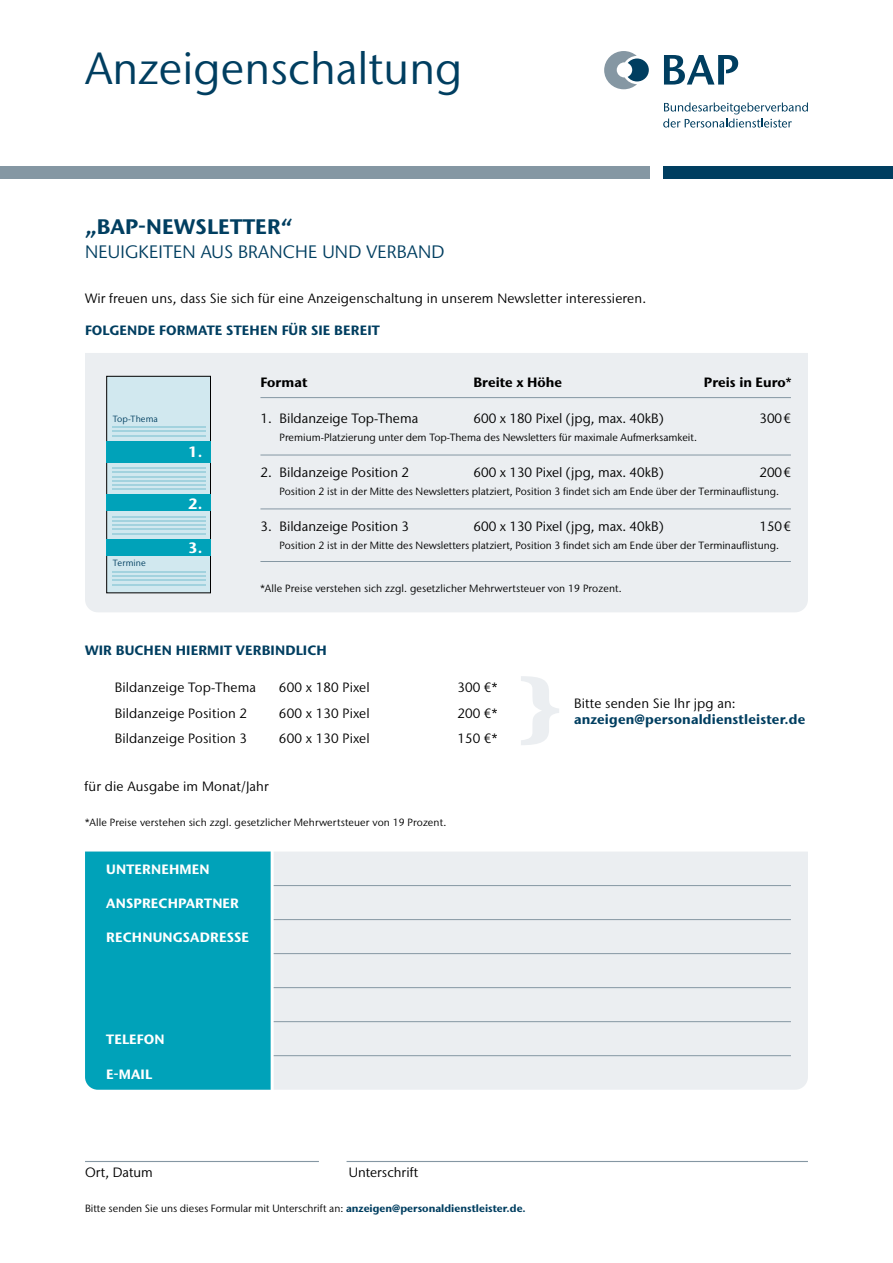
<style>
.page{position:relative;width:893px;height:1263px;background:#fff}
.page>*{position:absolute;margin:0;border:0;box-sizing:border-box;transform-origin:0 0}
.t1{font:45px "Stone Sans IIITC Std";color:#003e60}
.t2{font:700 21px "Stone Sans IIITC Std";letter-spacing:.01em;color:#003e60}
.t3{font:18px "Stone Sans IIITC Std";letter-spacing:.01em;color:#003e60}
.t4{font:700 15px "Stone Sans IIITC Std";color:#fff}
.t5{font:13.5px "Stone Sans IIITC Std";letter-spacing:.01em;color:#000}
.t6{font:700 13.5px "Stone Sans IIITC Std";letter-spacing:.01em;color:#003e60}
.t7{font:700 13.5px "Stone Sans IIITC Std";letter-spacing:.01em;color:#fff}
.t8{font:700 13.5px "Stone Sans IIITC Std";color:#000}
.t9{font:10.5px "Stone Sans IIITC Std";color:#000}
.t10{font:9px "Stone Sans IIITC Std";letter-spacing:.01em;color:#003e60}
.s1{font-weight:700;color:#003e60}
</style>
<div class="page">
<svg style="left:604px;top:51px;width:45px;height:38px"></svg>
<svg style="left:664px;top:55px;width:74px;height:30px"></svg>
<svg style="left:663px;top:103px;width:145px;height:25px"></svg>
<div style="left:663px;top:166px;width:230px;height:13px;background:#003e60"></div>
<div style="left:0;top:166px;width:649px;height:13px;background:#8597a3"></div>
<hr style="left:85px;top:1161px;width:234px;height:1px;background:#8597a3">
<hr style="left:347px;top:1161px;width:461px;height:1px;background:#8597a3">
<svg style="left:521px;top:676px;width:38px;height:69px"></svg>
<div style="left:274px;top:852px;width:534px;height:238px;background:#ebeef1"></div>
<div style="left:85px;top:851px;width:186px;height:239px;background:#00a2b9"></div>
<hr style="left:272px;top:885px;width:519px;height:1px;background:#8597a3">
<hr style="left:272px;top:919px;width:519px;height:1px;background:#8597a3">
<hr style="left:272px;top:953px;width:519px;height:1px;background:#8597a3">
<hr style="left:272px;top:987px;width:519px;height:1px;background:#8597a3">
<hr style="left:272px;top:1021px;width:519px;height:1px;background:#8597a3">
<hr style="left:272px;top:1055px;width:519px;height:1px;background:#8597a3">
<hr style="left:271px;top:849px;width:3px;height:243px;background:#fff">
<div style="left:85px;top:353px;width:723px;height:259px;background:#ebeef1"></div>
<div style="left:107px;top:376px;width:103px;height:217px;background:#d1e8ef"></div>
<div style="left:106px;top:376px;width:105px;height:217px;border:1px solid #000"></div>
<div style="left:106px;top:539px;width:105px;height:17px;background:#00a2b9"></div>
<div style="left:106px;top:494px;width:105px;height:17px;background:#00a2b9"></div>
<div style="left:106px;top:441px;width:105px;height:22px;background:#00a2b9"></div>
<hr style="left:260px;top:397px;width:531px;height:1px;background:#8597a3">
<hr style="left:260px;top:455px;width:531px;height:1px;background:#8597a3">
<hr style="left:260px;top:508px;width:531px;height:1px;background:#8597a3">
<hr style="left:260px;top:561px;width:531px;height:1px;background:#8597a3">
<hr style="left:113px;top:426px;width:93px;height:2px;background:#a2d2de">
<hr style="left:113px;top:480px;width:93px;height:2px;background:#a2d2de">
<hr style="left:113px;top:528px;width:93px;height:2px;background:#a2d2de">
<hr style="left:113px;top:579px;width:93px;height:2px;background:#a2d2de">
<hr style="left:113px;top:467px;width:93px;height:2px;background:#a2d2de">
<hr style="left:113px;top:516px;width:93px;height:2px;background:#a2d2de">
<hr style="left:113px;top:430px;width:93px;height:2px;background:#a2d2de">
<hr style="left:113px;top:484px;width:93px;height:2px;background:#a2d2de">
<hr style="left:113px;top:533px;width:93px;height:2px;background:#a2d2de">
<hr style="left:113px;top:584px;width:93px;height:2px;background:#a2d2de">
<hr style="left:113px;top:471px;width:93px;height:2px;background:#a2d2de">
<hr style="left:113px;top:520px;width:93px;height:2px;background:#a2d2de">
<hr style="left:113px;top:571px;width:93px;height:2px;background:#a2d2de">
<hr style="left:113px;top:435px;width:93px;height:2px;background:#a2d2de">
<hr style="left:113px;top:488px;width:93px;height:2px;background:#a2d2de">
<hr style="left:113px;top:476px;width:93px;height:2px;background:#a2d2de">
<hr style="left:113px;top:524px;width:93px;height:2px;background:#a2d2de">
<hr style="left:113px;top:575px;width:93px;height:2px;background:#a2d2de">
<h1 class="t1" style="left:85px;top:41px;width:378px">Anzeigenschaltung</h1>
<h2 class="t2" style="left:85px;top:213px;width:209px">„BAP-NEWSLETTER“</h2>
<h3 class="t3" style="left:85px;top:241px;width:361px">NEUIGKEITEN AUS BRANCHE UND VERBAND</h3>
<p class="t5" style="left:85px;top:290px;width:563px">Wir freuen uns, dass Sie sich für eine Anzeigenschaltung in unserem Newsletter interessieren.</p>
<p class="t6" style="left:85px;top:322px;width:296px">FOLGENDE FORMATE STEHEN FÜR SIE BEREIT</p>
<p class="t10" style="left:113px;top:414px;width:47px">Top-Thema</p>
<p class="t10" style="left:113px;top:557px;width:35px">Termine</p>
<h3 class="t4" style="left:188px;top:443px;width:16px">1.</h3>
<h3 class="t4" style="left:188px;top:494px;width:16px">2.</h3>
<h3 class="t4" style="left:188px;top:538px;width:16px">3.</h3>
<p class="t8" style="left:260px;top:374px;width:49px">Format</p>
<p class="t8" style="left:473px;top:374px;width:90px">Breite x Höhe</p>
<p class="t8" style="left:704px;top:374px;width:89px">Preis in Euro*</p>
<p class="t5" style="left:260px;top:410px;width:159px">1. Bildanzeige Top-Thema</p>
<p class="t5" style="left:473px;top:410px;width:192px">600 x 180 Pixel (jpg, max. 40kB)</p>
<p class="t5" style="left:759px;top:410px;width:34px">300€</p>
<p class="t9" style="left:280px;top:431px;width:419px">Premium-Platzierung unter dem Top-Thema des Newsletters für maximale Aufmerksamkeit.</p>
<p class="t5" style="left:260px;top:464px;width:150px">2. Bildanzeige Position 2</p>
<p class="t5" style="left:473px;top:464px;width:192px">600 x 130 Pixel (jpg, max. 40kB)</p>
<p class="t5" style="left:759px;top:464px;width:34px">200€</p>
<p class="t9" style="left:280px;top:485px;width:501px">Position 2 ist in der Mitte des Newsletters platziert, Position 3 findet sich am Ende über der Terminauflistung.</p>
<p class="t5" style="left:260px;top:518px;width:150px">3. Bildanzeige Position 3</p>
<p class="t5" style="left:473px;top:518px;width:192px">600 x 130 Pixel (jpg, max. 40kB)</p>
<p class="t5" style="left:759px;top:518px;width:34px">150€</p>
<p class="t9" style="left:280px;top:539px;width:501px">Position 2 ist in der Mitte des Newsletters platziert, Position 3 findet sich am Ende über der Terminauflistung.</p>
<p class="t9" style="left:260px;top:582px;width:363px">*Alle Preise verstehen sich zzgl. gesetzlicher Mehrwertsteuer von 19 Prozent.</p>
<p class="t6" style="left:85px;top:641px;width:243px">WIR BUCHEN HIERMIT VERBINDLICH</p>
<p class="t5" style="left:115px;top:679px;width:143px">Bildanzeige Top-Thema</p>
<p class="t5" style="left:279px;top:679px;width:92px">600 x 180 Pixel</p>
<p class="t5" style="left:457px;top:679px;width:42px">300 €*</p>
<p class="t5" style="left:115px;top:705px;width:134px">Bildanzeige Position 2</p>
<p class="t5" style="left:279px;top:705px;width:92px">600 x 130 Pixel</p>
<p class="t5" style="left:457px;top:705px;width:42px">200 €*</p>
<p class="t5" style="left:115px;top:730px;width:134px">Bildanzeige Position 3</p>
<p class="t5" style="left:279px;top:730px;width:92px">600 x 130 Pixel</p>
<p class="t5" style="left:457px;top:730px;width:42px">150 €*</p>
<p class="t5" style="left:85px;top:778px;width:186px">für die Ausgabe im Monat/Jahr</p>
<p class="t9" style="left:85px;top:815px;width:363px">*Alle Preise verstehen sich zzgl. gesetzlicher Mehrwertsteuer von 19 Prozent.</p>
<p class="t7" style="left:106px;top:861px;width:105px">UNTERNEHMEN</p>
<p class="t7" style="left:106px;top:895px;width:134px">ANSPRECHPARTNER</p>
<p class="t7" style="left:106px;top:929px;width:144px">RECHNUNGSADRESSE</p>
<p class="t7" style="left:106px;top:1031px;width:60px">TELEFON</p>
<p class="t7" style="left:106px;top:1065px;width:47px">E-MAIL</p>
<p class="t5" style="left:85px;top:1164px;width:69px">Ort, Datum</p>
<p class="t5" style="left:349px;top:1164px;width:71px">Unterschrift</p>
<p class="t9" style="left:85px;top:1202px;width:442px">Bitte senden Sie uns dieses Formular mit Unterschrift an: <span class="s1">anzeigen@personaldienstleister.de.</span></p>
<p class="t5" style="left:574px;top:695px;width:163px">Bitte senden Sie Ihr jpg an:</p>
<p class="t6" style="left:574px;top:711px;width:233px">anzeigen@personaldienstleister.de</p>
</div>
